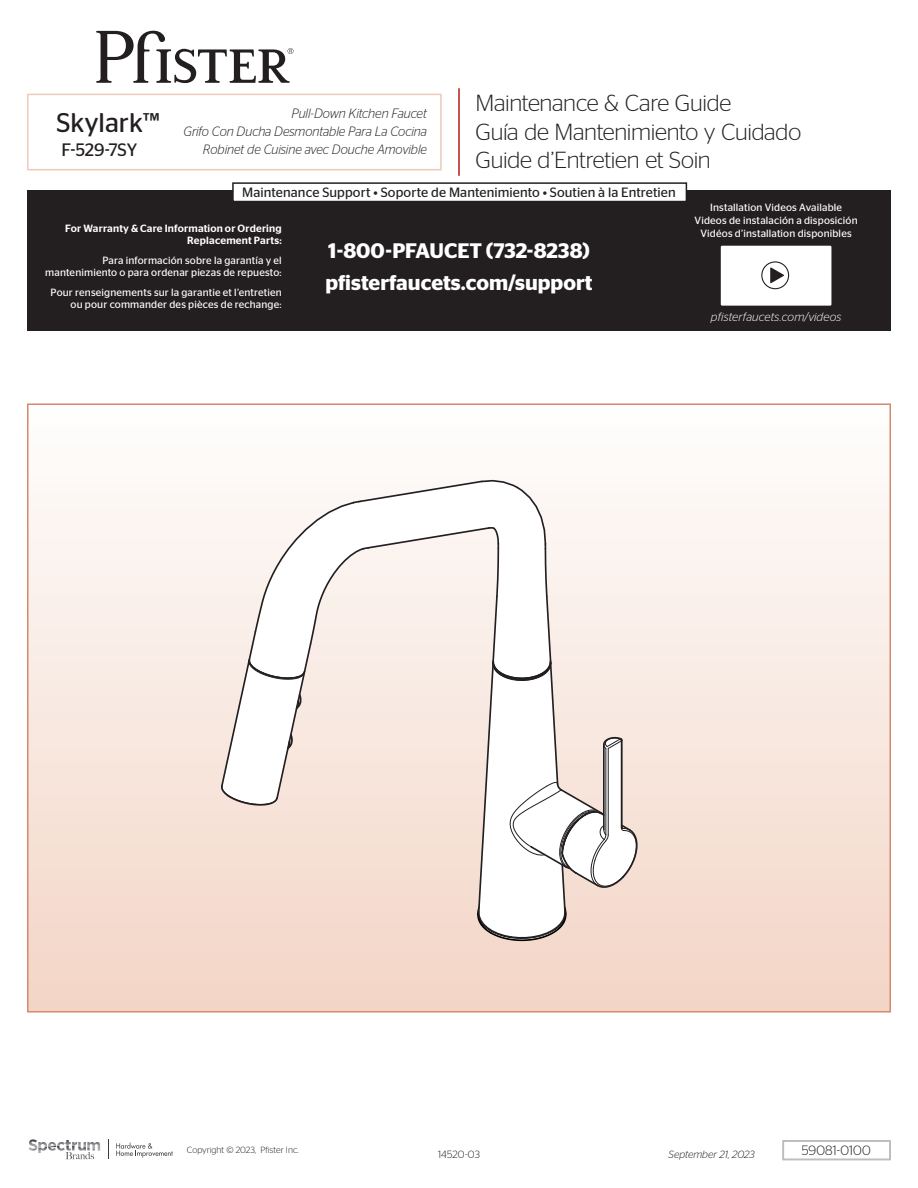
<style>
.page{position:relative;width:918px;height:1188px;background:#fff}
.page>*{position:absolute;margin:0;border:0;box-sizing:border-box;transform-origin:0 0}
.t1{font:27px "Stag Sans";color:#231f20}
.t2{font:300 23.25px "Stag Sans";letter-spacing:-.015em;color:#231f20}
.t3{font:600 21px/31.2px "Stag Sans";color:#fff}
.t4{font:18px "Stag Sans";letter-spacing:-.01em;color:#231f20}
.t5{font:italic 300 13.5px "Stag Sans";letter-spacing:-.005em;color:#231f20;scale:.95 1}
.t6{font:13.5px "Stag Sans";letter-spacing:.005em;color:#231f20}
.t7{font:300 13.5px "Stag Sans";letter-spacing:.015em;color:#231f20}
.t8{font:italic 300 12px "Stag Sans";letter-spacing:.01em;color:#fff}
.t9{font:10.5px/12.6px "Stag Sans";letter-spacing:.015em;color:#fff;text-align:right}
.t10{font:500 10.5px/12.6px "Stag Sans";letter-spacing:.02em;color:#fff;text-align:right}
.t11{font:italic 300 10.5px "Stag Sans";color:#231f20}
.t12{font:300 10.5px "Stag Sans";letter-spacing:.005em;color:#231f20}
.t13{font:300 9px "Stag Sans";color:#231f20}
</style>
<div class="page">
<div style="left:782px;top:1140px;width:109px;height:20px;border:2px solid #bcbdc0"></div>
<svg style="left:96px;top:31px;width:197px;height:52px"></svg>
<svg style="left:108px;top:1139px;width:1px;height:20px"></svg>
<svg style="left:116px;top:1143px;width:57px;height:15px"></svg>
<svg style="left:29px;top:1139px;width:71px;height:20px"></svg>
<div style="left:27px;top:190px;width:864px;height:141px;background:#231f20"></div>
<div style="left:721px;top:246px;width:110px;height:60px;background:#fff"></div>
<svg style="left:770px;top:267px;width:14px;height:16px"></svg>
<div style="left:761px;top:261px;width:28px;height:28px;border:1px solid #231f20;border-radius:50%"></div>
<div style="left:233px;top:183px;width:453px;height:19px;background:#fff"></div>
<div style="left:232px;top:182px;width:455px;height:20px;border:2px solid #231f20"></div>
<div style="left:28px;top:404px;width:862px;height:608px;background:linear-gradient(to bottom,#fefefd,#f3d5c6)"></div>
<hr style="left:458px;top:88px;width:2px;height:88px;background:#b41d15">
<div style="left:27px;top:94px;width:415px;height:76px;border:2px solid #eecab9"></div>
<svg style="left:220px;top:479px;width:420px;height:463px"></svg>
<p class="t1" style="left:56px;top:108px;width:105px">Skylark™</p>
<p class="t4" style="left:61px;top:140px;width:77px">F-529-7SY</p>
<p class="t5" style="left:292px;top:106px;width:144px">Pull-Down Kitchen Faucet</p>
<p class="t5" style="left:184px;top:124px;width:258px">Grifo Con Ducha Desmontable Para La Cocina</p>
<p class="t5" style="left:203px;top:142px;width:237px">Robinet de Cuisine avec Douche Amovible</p>
<p class="t2" style="left:476px;top:90px;width:257px">Maintenance &amp; Care Guide</p>
<p class="t2" style="left:476px;top:119px;width:327px">Guía de Mantenimiento y Cuidado</p>
<p class="t2" style="left:476px;top:147px;width:237px">Guide d’Entretien et Soin</p>
<p class="t6" style="left:242px;top:185px;width:435px">Maintenance Support • Soporte de Mantenimiento • Soutien à la Entretien</p>
<p class="t10" style="left:65px;top:222px;width:218px">For Warranty &amp; Care Information or Ordering<br>Replacement Parts:</p>
<p class="t9" style="left:45px;top:254px;width:238px">Para información sobre la garantía y el mantenimiento o para ordenar piezas de repuesto:</p>
<p class="t9" style="left:51px;top:285px;width:233px">Pour renseignements sur la garantie et l’entretien ou pour commander des pièces de rechange:</p>
<h3 class="t3" style="left:325px;top:236px;width:269px">1-800-PFAUCET (732-8238) pfisterfaucets.com/support</h3>
<p class="t9" style="left:695px;top:201px;width:165px;text-align:center">Installation Videos Available<br>Videos de instalación a disposición<br>Vidéos d’installation disponibles</p>
<p class="t8" style="left:711px;top:310px;width:132px">pfisterfaucets.com/videos</p>
<p class="t13" style="left:187px;top:1145px;width:113px">Copyright © 2023, Pfister Inc.</p>
<p class="t12" style="left:438px;top:1149px;width:43px">14520-03</p>
<p class="t11" style="left:669px;top:1148px;width:88px">September 21, 2023</p>
<p class="t7" style="left:802px;top:1143px;width:71px">59081-0100</p>
</div>
